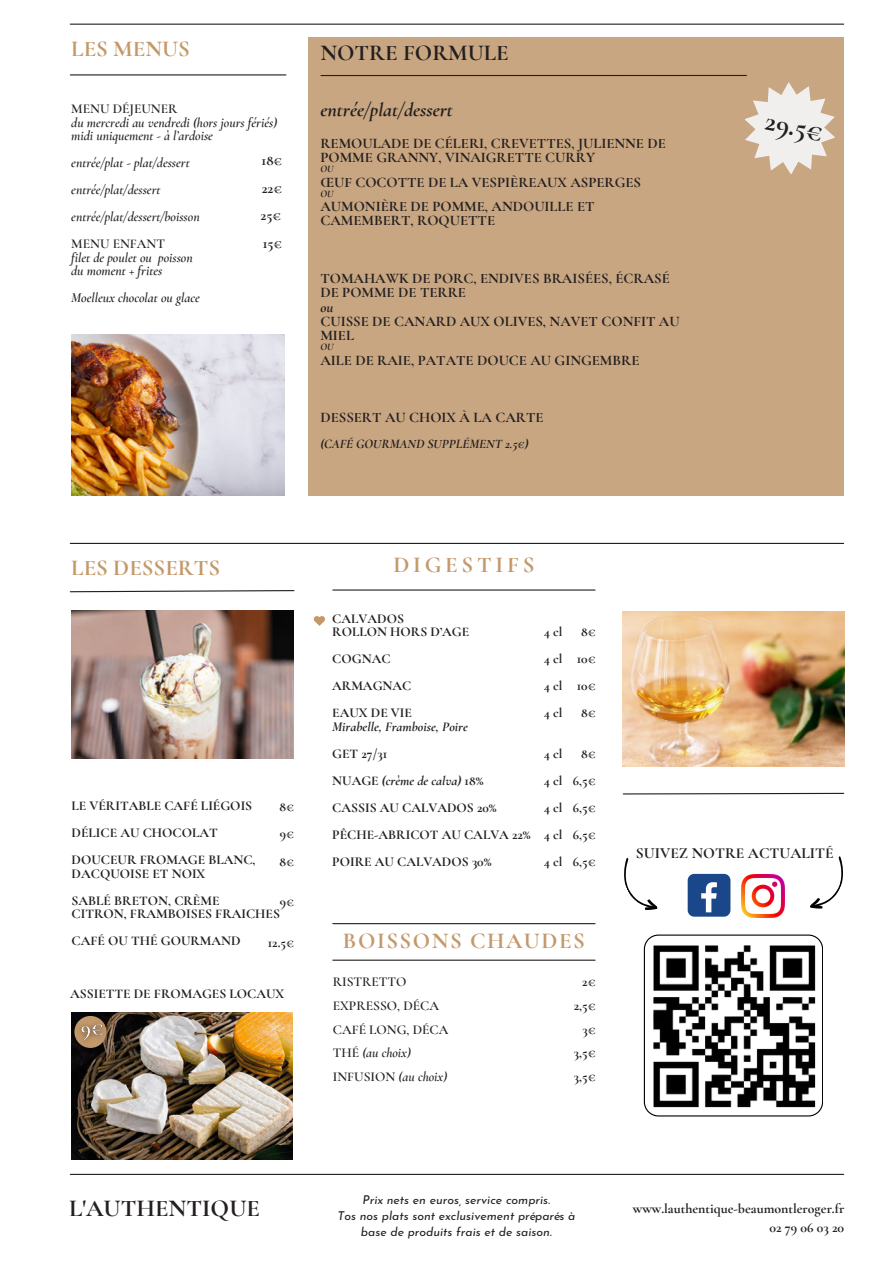
<style>
.page{position:relative;width:894px;height:1264px;background:#fff}
.page>*{position:absolute;margin:0;border:0;box-sizing:border-box;transform-origin:0 0}
.t1{font:700 28.2px "Cormorant Garamond";color:#231f20}
.t2{font:700 24.45px "Cormorant Garamond";color:#231f20}
.t3{font:700 22.8px "Cormorant Garamond";color:#c3996b}
.t4{font:700 22.8px "Cormorant Garamond";letter-spacing:.065em;color:#c3996b}
.t5{font:700 22.8px "Cormorant Garamond";color:#231f20}
.t6{font:700 22.8px "Cormorant Garamond";letter-spacing:.165em;color:#c3996b}
.t7{font:italic 700 19.95px "Cormorant Garamond";color:#231f20}
.t8{font:700 15.45px "Cormorant Garamond";color:#231f20}
.t9{font:700 14.7px/14.4px "Cormorant Garamond";color:#231f20}
.t10{font:700 13.8px "Cormorant Garamond";color:#231f20}
.t11{font:700 13.5px/13.5px "Cormorant Garamond";color:#231f20}
.t12{font:italic 600 13.5px "Cormorant Garamond";color:#231f20}
.t13{font:600 13.5px/23.7px "Cormorant Garamond";color:#231f20}
.t14{font:italic 700 13.5px "Cormorant Garamond";color:#231f20}
.t15{font:italic 700 13.2px "Cormorant Garamond";color:#231f20}
.t16{font:italic 12.15px/16.2px "Josefin Sans";color:#231f20;text-align:center}
.t17{font:italic 700 10.2px "Cormorant Garamond";color:#231f20}
.s1{font-style:italic}
.s2{font-style:normal}
</style>
<div class="page">
<hr style="left:70px;top:24px;width:773px;height:1px;background:#231f20">
<hr style="left:70px;top:74px;width:216px;height:1px;background:#231f20">
<svg style="left:69px;top:590px;width:226px;height:3px"></svg>
<div style="left:308px;top:37px;width:536px;height:458px;background:#c8a681"></div>
<hr style="left:321px;top:75px;width:425px;height:1px;background:#231f20">
<hr style="left:333px;top:589px;width:262px;height:1px;background:#231f20">
<img style="left:622px;top:611px;width:222px;height:155px">
<img style="left:71px;top:334px;width:213px;height:161px">
<img style="left:71px;top:610px;width:222px;height:148px">
<hr style="left:70px;top:1173px;width:773px;height:1px;background:#231f20">
<hr style="left:333px;top:923px;width:262px;height:1px;background:#231f20">
<hr style="left:333px;top:959px;width:262px;height:1px;background:#231f20">
<svg style="left:745px;top:75px;width:90px;height:99px"></svg>
<img style="left:72px;top:1012px;width:220px;height:147px">
<svg style="left:622px;top:792px;width:222px;height:3px"></svg>
<hr style="left:70px;top:543px;width:773px;height:1px;background:#231f20">
<svg style="left:313px;top:616px;width:12px;height:10px"></svg>
<div style="left:687px;top:873px;width:43px;height:43px;background:#1a4789;border-radius:6px"></div>
<svg style="left:701px;top:882px;width:15px;height:30px"></svg>
<img style="left:741px;top:874px;width:43px;height:43px">
<svg style="left:624px;top:857px;width:34px;height:53px"></svg>
<svg style="left:810px;top:856px;width:33px;height:53px"></svg>
<img style="left:643px;top:934px;width:180px;height:183px">
<img style="left:71px;top:1014px;width:42px;height:38px">
<h6 class="t3" style="left:71px;top:35px;width:120px">LES MENUS</h6>
<h6 class="t5" style="left:320px;top:39px;width:190px">NOTRE FORMULE</h6>
<p class="t13" style="left:71px;top:97px;width:108px">MENU DÉJEUNER</p>
<h6 class="t12" style="left:71px;top:114px;width:207px">du mercredi au vendredi (hors jours fériés)</h6>
<h6 class="t12" style="left:71px;top:128px;width:143px">midi uniquement - à l’ardoise</h6>
<h6 class="t12" style="left:71px;top:155px;width:120px">entrée/plat - plat/dessert</h6>
<p class="t12" style="left:71px;top:182px;width:91px">entrée/plat/dessert</p>
<p class="t12" style="left:71px;top:209px;width:130px">entrée/plat/dessert/boisson</p>
<h6 class="t13" style="left:71px;top:232px;width:95px">MENU ENFANT</h6>
<p class="t12" style="left:71px;top:249px;width:123px">filet de poulet ou poisson</p>
<h6 class="t12" style="left:71px;top:263px;width:92px">du moment + frites</h6>
<h6 class="t12" style="left:71px;top:290px;width:130px">Moelleux chocolat ou glace</h6>
<h6 class="t9" style="left:261px;top:153px;width:22px">18€</h6>
<p class="t9" style="left:262px;top:181px;width:22px">22€</p>
<p class="t9" style="left:260px;top:208px;width:22px">25€</p>
<p class="t9" style="left:262px;top:236px;width:21px">15€</p>
<h6 class="t7" style="left:320px;top:98px;width:134px">entrée/plat/dessert</h6>
<h6 class="t9" style="left:320px;top:136px;width:347px">REMOULADE DE CÉLERI, CREVETTES, JULIENNE DE<br>POMME GRANNY, VINAIGRETTE CURRY</h6>
<h6 class="t17" style="left:320px;top:163px;width:14px">OU</h6>
<h6 class="t9" style="left:320px;top:175px;width:322px">ŒUF COCOTTE DE LA VESPIÈREAUX ASPERGES</h6>
<h6 class="t17" style="left:320px;top:187px;width:14px">OU</h6>
<h6 class="t9" style="left:320px;top:199px;width:276px">AUMONIÈRE DE POMME, ANDOUILLE ET<br>CAMEMBERT, ROQUETTE</h6>
<h6 class="t9" style="left:320px;top:271px;width:361px">TOMAHAWK DE PORC, ENDIVES BRAISÉES, ÉCRASÉ<br>DE POMME DE TERRE<br><span class="s1">ou<br></span>CUISSE DE CANARD AUX OLIVES, NAVET CONFIT AU<br>MIEL</h6>
<h6 class="t17" style="left:320px;top:341px;width:14px">OU</h6>
<h6 class="t9" style="left:320px;top:353px;width:320px">AILE DE RAIE, PATATE DOUCE AU GINGEMBRE</h6>
<h6 class="t9" style="left:320px;top:410px;width:224px">DESSERT AU CHOIX À LA CARTE</h6>
<h6 class="t15" style="left:320px;top:436px;width:209px">(CAFÉ GOURMAND SUPPLÉMENT 2.5€)</h6>
<p class="t3" style="left:71px;top:554px;width:150px">LES DESSERTS</p>
<h1 class="t6" style="left:393px;top:550px;width:142px">DIGESTIFS</h1>
<h5 class="t1" style="left:768px;top:104px;width:60px;rotate:11deg">29.5€</h5>
<p class="t11" style="left:72px;top:799px;width:182px">LE VÉRITABLE CAFÉ LIÉGOIS</p>
<p class="t11" style="left:72px;top:826px;width:148px">DÉLICE AU CHOCOLAT</p>
<p class="t11" style="left:72px;top:853px;width:185px">DOUCEUR FROMAGE BLANC,<br>DACQUOISE ET NOIX</p>
<p class="t11" style="left:72px;top:893px;width:210px">SABLÉ BRETON, CRÈME<br>CITRON, FRAMBOISES FRAICHES</p>
<p class="t11" style="left:72px;top:934px;width:170px">CAFÉ OU THÉ GOURMAND</p>
<p class="t11" style="left:279px;top:800px;width:16px">8€</p>
<p class="t11" style="left:280px;top:827px;width:16px">9€</p>
<p class="t11" style="left:279px;top:854px;width:16px">8€</p>
<p class="t11" style="left:280px;top:895px;width:16px">9€</p>
<p class="t11" style="left:268px;top:935px;width:28px">12.5€</p>
<p class="t11" style="left:70px;top:987px;width:216px">ASSIETTE DE FROMAGES LOCAUX</p>
<h5 class="t11" style="left:332px;top:612px;width:138px">CALVADOS<br>ROLLON HORS D’AGE</h5>
<h5 class="t11" style="left:332px;top:652px;width:60px">COGNAC</h5>
<h5 class="t11" style="left:332px;top:679px;width:81px">ARMAGNAC</h5>
<p class="t11" style="left:332px;top:706px;width:81px">EAUX DE VIE</p>
<h2 class="t14" style="left:332px;top:718px;width:137px">Mirabelle, Framboise, Poire</h2>
<p class="t11" style="left:332px;top:747px;width:56px">GET 27/31</p>
<h3 class="t14" style="left:332px;top:772px;width:153px"><span class="s2">NUAGE</span> (crème de calva) <span class="s2">18%</span></h3>
<h4 class="t11" style="left:332px;top:801px;width:166px">CASSIS AU CALVADOS 20%</h4>
<h4 class="t11" style="left:332px;top:828px;width:200px">PÊCHE-ABRICOT AU CALVA 22%</h4>
<h4 class="t11" style="left:332px;top:855px;width:161px">POIRE AU CALVADOS 30%</h4>
<p class="t11" style="left:543px;top:625px;width:20px">4 cl</p>
<p class="t11" style="left:543px;top:652px;width:20px">4 cl</p>
<p class="t11" style="left:543px;top:679px;width:20px">4 cl</p>
<p class="t11" style="left:543px;top:706px;width:20px">4 cl</p>
<p class="t11" style="left:543px;top:747px;width:20px">4 cl</p>
<p class="t11" style="left:543px;top:774px;width:20px">4 cl</p>
<p class="t11" style="left:543px;top:801px;width:20px">4 cl</p>
<p class="t11" style="left:543px;top:828px;width:20px">4 cl</p>
<p class="t11" style="left:543px;top:855px;width:20px">4 cl</p>
<p class="t11" style="left:581px;top:625px;width:16px">8€</p>
<p class="t11" style="left:576px;top:652px;width:20px">10€</p>
<p class="t11" style="left:576px;top:679px;width:20px">10€</p>
<p class="t11" style="left:581px;top:706px;width:16px">8€</p>
<p class="t11" style="left:581px;top:747px;width:16px">8€</p>
<p class="t11" style="left:572px;top:774px;width:24px">6,5€</p>
<p class="t11" style="left:572px;top:801px;width:24px">6,5€</p>
<h2 class="t11" style="left:572px;top:828px;width:24px">6,5€</h2>
<p class="t11" style="left:572px;top:855px;width:24px">6,5€</p>
<p class="t4" style="left:343px;top:926px;width:243px">BOISSONS CHAUDES</p>
<h2 class="t13" style="left:333px;top:970px;width:117px">RISTRETTO<br>EXPRESSO, DÉCA<br>CAFÉ LONG, DÉCA<br>THÉ <span class="s1">(au choix)<br></span>INFUSION <span class="s1">(au choix)</span></h2>
<h2 class="t11" style="left:582px;top:975px;width:15px">2€</h2>
<p class="t11" style="left:573px;top:998px;width:23px">2,5€</p>
<p class="t11" style="left:582px;top:1022px;width:15px">3€</p>
<p class="t11" style="left:573px;top:1046px;width:23px">3,5€</p>
<p class="t11" style="left:573px;top:1069px;width:23px">3,5€</p>
<p class="t8" style="left:635px;top:843px;width:199px">SUIVEZ NOTRE ACTUALITÉ</p>
<h6 class="t2" style="left:69px;top:1192px;width:192px">L'AUTHENTIQUE</h6>
<p class="t16" style="left:362px;top:1192px;width:189px">Prix nets en euros, service compris.</p>
<p class="t16" style="left:337px;top:1208px;width:239px">Tos nos plats sont exclusivement préparés à base de produits frais et de saison.</p>
<p class="t10" style="left:632px;top:1200px;width:213px">www.lauthentique-beaumontleroger.fr</p>
<p class="t10" style="left:769px;top:1219px;width:76px">02 79 06 03 20</p>
</div>
